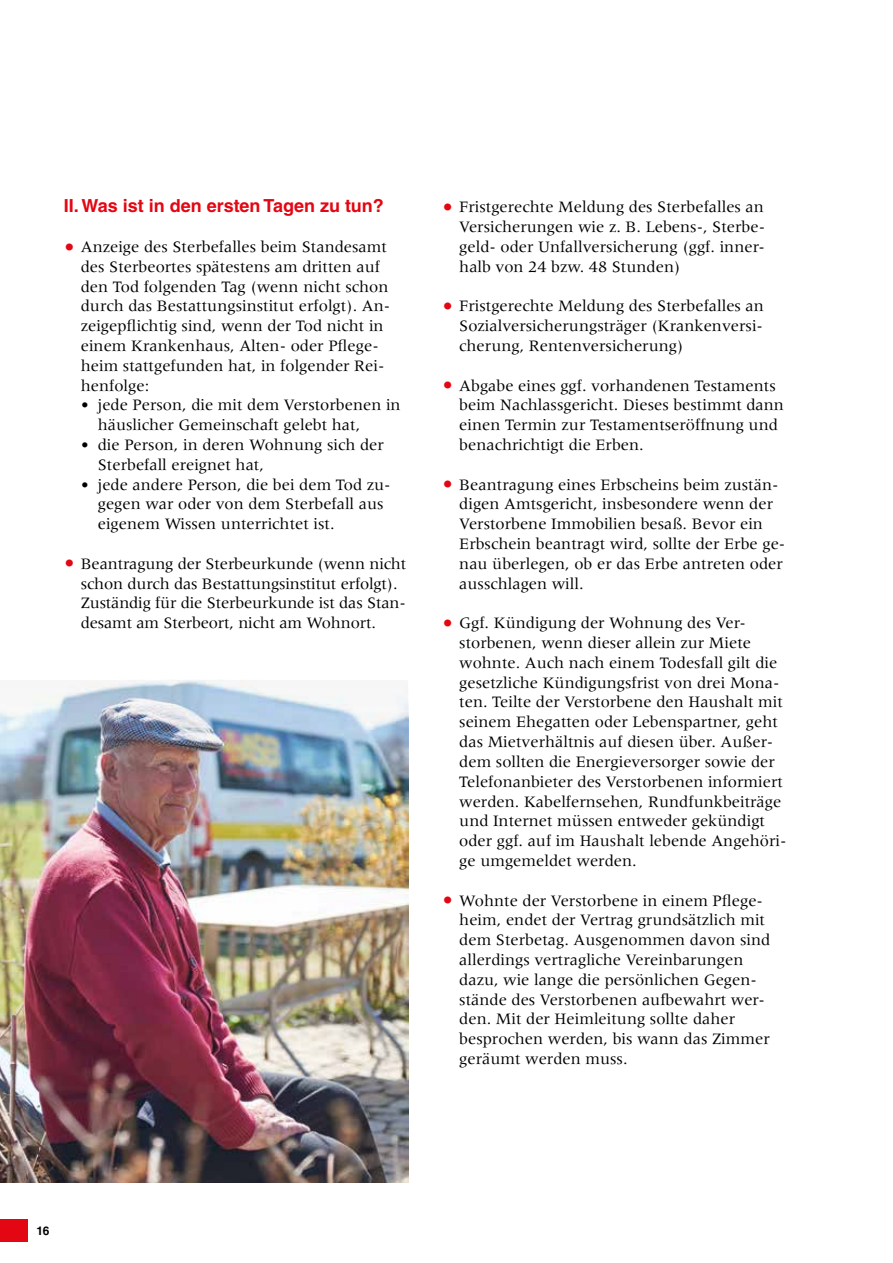
<style>
.page{position:relative;width:893px;height:1263px;background:#fff}
.page>*{position:absolute;margin:0;border:0;box-sizing:border-box;transform-origin:0 0}
.t1{font:700 18px "Helvetica LT Std";color:#e30613}
.t2{font:16.5px/19.8px "Meridien LT Std";color:#000}
.t3{font:700 12px "Helvetica LT Std";color:#000}
.s1{font-size:22.5px;color:#e30613}
</style>
<div class="page">
<div style="left:0;top:1220px;width:28px;height:22px;background:#e30613"></div>
<img style="left:0;top:680px;width:408px;height:503px">
<p class="t1" style="left:64px;top:195px;width:321px">II. Was ist in den ersten Tagen zu tun?</p>
<p class="t2" style="left:81px;top:237px;width:311px;text-indent:-17px"><span class="s1">•</span> Anzeige des Sterbefalles beim Standesamt des Sterbeortes spätestens am dritten auf den Tod folgenden Tag (wenn nicht schon durch das Bestattungsinstitut erfolgt). An&shy;zeigepflichtig sind, wenn der Tod nicht in einem Krankenhaus, Alten- oder Pflege&shy;heim stattgefunden hat, in folgender Rei&shy;henfolge:</p>
<p class="t2" style="left:98px;top:395px;width:304px;text-indent:-17px">• jede Person, die mit dem Verstorbenen in häuslicher Gemeinschaft gelebt hat,</p>
<p class="t2" style="left:98px;top:435px;width:288px;text-indent:-17px">• die Person, in deren Wohnung sich der<br>Sterbefall ereignet hat,</p>
<p class="t2" style="left:98px;top:474px;width:294px;text-indent:-17px">• jede andere Person, die bei dem Tod zu&shy;gegen war oder von dem Sterbefall aus eigenem Wissen unterrichtet ist.</p>
<p class="t2" style="left:81px;top:554px;width:327px;text-indent:-17px"><span class="s1">•</span> Beantragung der Sterbeurkunde (wenn nicht schon durch das Bestattungsinstitut erfolgt).<br>Zuständig für die Sterbeurkunde ist das Stan&shy;desamt am Sterbeort, nicht am Wohnort.</p>
<p class="t2" style="left:459px;top:197px;width:307px;text-align:justify;text-indent:-17px"><span class="s1">•</span> Fristgerechte Meldung des Sterbefalles an Versicherungen wie z. B. Lebens-, Sterbe&shy;geld- oder Unfallversicherung (ggf. inner&shy;halb von 24 bzw. 48 Stunden)</p>
<p class="t2" style="left:459px;top:296px;width:306px;text-align:justify;text-indent:-17px"><span class="s1">•</span> Fristgerechte Meldung des Sterbefalles an Sozialversicherungsträger (Krankenversi&shy;cherung, Rentenversicherung)</p>
<p class="t2" style="left:459px;top:375px;width:326px;text-indent:-17px"><span class="s1">•</span> Abgabe eines ggf. vorhandenen Testaments beim Nachlassgericht. Dieses bestimmt dann einen Termin zur Testamentseröffnung und benachrichtigt die Erben.</p>
<p class="t2" style="left:459px;top:474px;width:328px;text-indent:-17px"><span class="s1">•</span> Beantragung eines Erbscheins beim zustän&shy;digen Amtsgericht, insbesondere wenn der Verstorbene Immobilien besaß. Bevor ein Erbschein beantragt wird, sollte der Erbe ge&shy;nau überlegen, ob er das Erbe antreten oder ausschlagen will.</p>
<p class="t2" style="left:459px;top:613px;width:329px;text-indent:-17px"><span class="s1">•</span> Ggf. Kündigung der Wohnung des Ver&shy;storbenen, wenn dieser allein zur Miete wohnte. Auch nach einem Todesfall gilt die gesetzliche Kündigungsfrist von drei Mona&shy;ten. Teilte der Verstorbene den Haushalt mit seinem Ehegatten oder Lebenspartner, geht das Mietverhältnis auf diesen über. Außer&shy;dem sollten die Energieversorger sowie der Telefonanbieter des Verstorbenen informiert werden. Kabelfernsehen, Rundfunkbeiträge und Internet müssen entweder gekündigt oder ggf. auf im Haushalt lebende Angehöri&shy;ge umgemeldet werden.</p>
<p class="t2" style="left:459px;top:890px;width:313px;text-indent:-17px"><span class="s1">•</span> Wohnte der Verstorbene in einem Pflege&shy;heim, endet der Vertrag grundsätzlich mit dem Sterbetag. Ausgenommen davon sind allerdings vertragliche Vereinbarungen dazu, wie lange die persönlichen Gegen&shy;stände des Verstorbenen aufbewahrt wer&shy;den. Mit der Heimleitung sollte daher besprochen werden, bis wann das Zimmer geräumt werden muss.</p>
<p class="t3" style="left:37px;top:1224px;width:14px">16</p>
</div>
